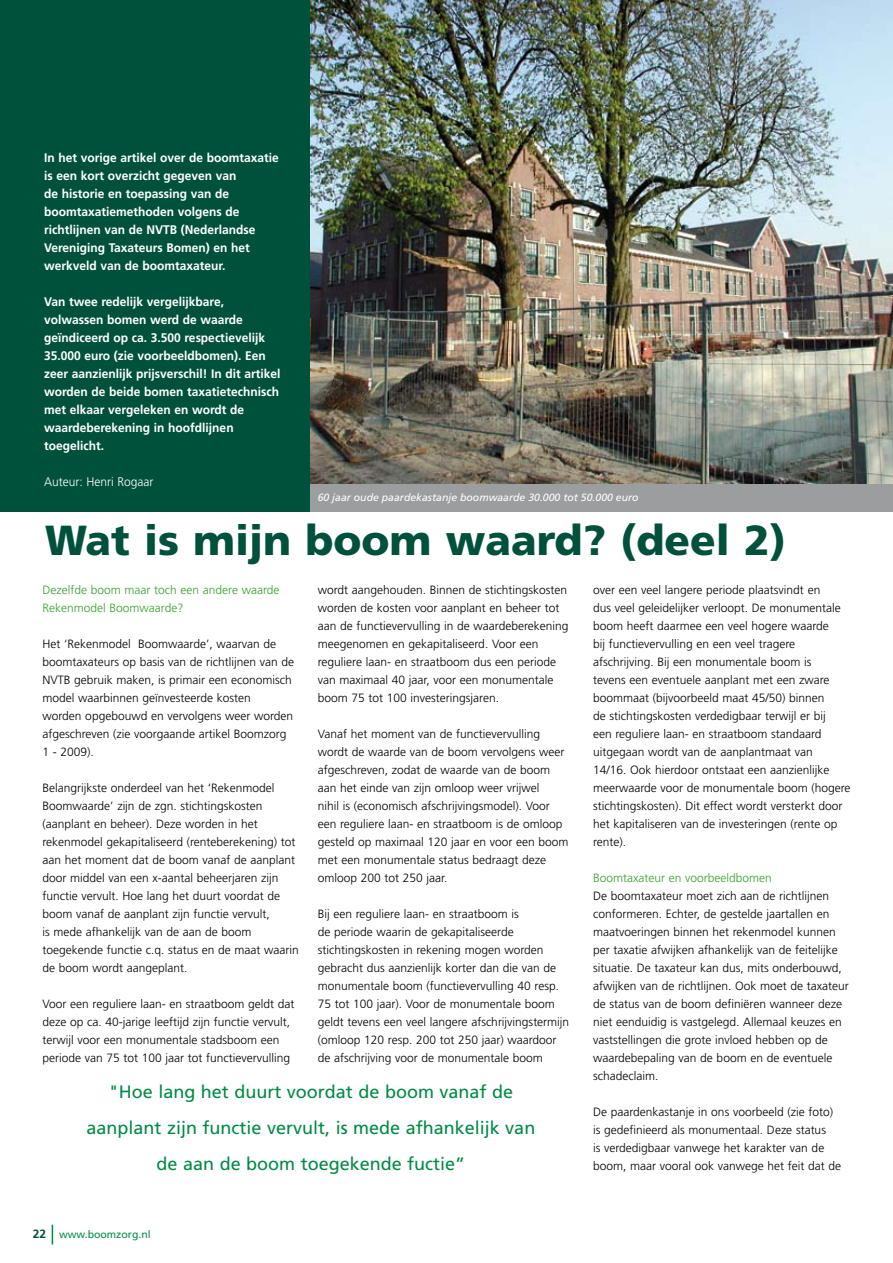
<style>
.page{position:relative;width:893px;height:1263px;background:#fff}
.page>*{position:absolute;margin:0;border:0;box-sizing:border-box;transform-origin:0 0}
.t1{font:900 42px "Frutiger";color:#00513c}
.t2{font:18px/36px "Frutiger";color:#008b45;text-align:center}
.t3{font:700 12.45px/18px "Frutiger";color:#fff;scale:.96 1}
.t4{font:300 12.45px "Frutiger";color:#fff;scale:.96 1}
.t5{font:300 12px/18px "Frutiger";color:#000}
.t6{font:300 12px/18px "Frutiger";color:#35a32c}
.t7{font:italic 10.5px "Frutiger";color:#fff}
.t8{font:10.5px "Frutiger";color:#008b45}
.s1{font-weight:700;font-size:12px;color:#00513c}
</style>
<div class="page">
<svg style="left:52px;top:1225px;width:1px;height:19px"></svg>
<div style="left:0;top:0;width:893px;height:511px;background:#00513c"></div>
<img style="left:310px;top:0;width:583px;height:484px">
<div style="left:310px;top:484px;width:583px;height:27px;background:#9c9d9f"></div>
<p class="t3" style="left:44px;top:149px;width:246px">In het vorige artikel over de boomtaxatie is een kort overzicht gegeven van<br>de historie en toepassing van de boomtaxatiemethoden volgens de richtlijnen van de NVTB (Nederlandse Vereniging Taxateurs Bomen) en het werkveld van de boomtaxateur.</p>
<p class="t3" style="left:44px;top:293px;width:248px">Van twee redelijk vergelijkbare, volwassen bomen werd de waarde geïndiceerd op ca. 3.500 respectievelijk 35.000 euro (zie voorbeeldbomen). Een zeer aanzienlijk prijsverschil! In dit artikel worden de beide bomen taxatietechnisch met elkaar vergeleken en wordt de waardeberekening in hoofdlijnen toegelicht.</p>
<p class="t4" style="left:44px;top:475px;width:115px">Auteur: Henri Rogaar</p>
<p class="t7" style="left:318px;top:491px;width:322px">60 jaar oude paardekastanje boomwaarde 30.000 tot 50.000 euro</p>
<h1 class="t1" style="left:45px;top:515px;width:743px">Wat is mijn boom waard? (deel 2)</h1>
<p class="t6" style="left:43px;top:581px;width:238px">Dezelfde boom maar toch een andere waarde<br>Rekenmodel Boomwaarde?</p>
<p class="t5" style="left:43px;top:635px;width:253px">Het ‘Rekenmodel Boomwaarde’, waarvan de boomtaxateurs op basis van de richtlijnen van de NVTB gebruik maken, is primair een economisch model waarbinnen geïnvesteerde kosten<br>worden opgebouwd en vervolgens weer worden afgeschreven (zie voorgaande artikel Boomzorg 1 - 2009).</p>
<p class="t5" style="left:43px;top:779px;width:258px">Belangrijkste onderdeel van het ‘Rekenmodel Boomwaarde’ zijn de zgn. stichtingskosten (aanplant en beheer). Deze worden in het rekenmodel gekapitaliseerd (renteberekening) tot aan het moment dat de boom vanaf de aanplant door middel van een x-aantal beheerjaren zijn functie vervult. Hoe lang het duurt voordat de boom vanaf de aanplant zijn functie vervult,<br>is mede afhankelijk van de aan de boom toegekende functie c.q. status en de maat waarin de boom wordt aangeplant.</p>
<p class="t5" style="left:43px;top:995px;width:253px">Voor een reguliere laan- en straatboom geldt dat deze op ca. 40-jarige leeftijd zijn functie vervult, terwijl voor een monumentale stadsboom een periode van 75 tot 100 jaar tot functievervulling</p>
<p class="t5" style="left:318px;top:581px;width:252px">wordt aangehouden. Binnen de stichtingskosten worden de kosten voor aanplant en beheer tot aan de functievervulling in de waardeberekening meegenomen en gekapitaliseerd. Voor een reguliere laan- en straatboom dus een periode van maximaal 40 jaar, voor een monumentale boom 75 tot 100 investeringsjaren.</p>
<p class="t5" style="left:318px;top:725px;width:252px">Vanaf het moment van de functievervulling wordt de waarde van de boom vervolgens weer afgeschreven, zodat de waarde van de boom aan het einde van zijn omloop weer vrijwel<br>nihil is (economisch afschrijvingsmodel). Voor een reguliere laan- en straatboom is de omloop gesteld op maximaal 120 jaar en voor een boom met een monumentale status bedraagt deze omloop 200 tot 250 jaar.</p>
<p class="t5" style="left:318px;top:905px;width:253px">Bij een reguliere laan- en straatboom is<br>de periode waarin de gekapitaliseerde stichtingskosten in rekening mogen worden gebracht dus aanzienlijk korter dan die van de monumentale boom (functievervulling 40 resp.<br>75 tot 100 jaar). Voor de monumentale boom geldt tevens een veel langere afschrijvingstermijn (omloop 120 resp. 200 tot 250 jaar) waardoor de afschrijving voor de monumentale boom</p>
<h2 class="t2" style="left:87px;top:1074px;width:450px">"Hoe lang het duurt voordat de boom vanaf de aanplant zijn functie vervult, is mede afhankelijk van de aan de boom toegekende fuctie”</h2>
<p class="t8" style="left:33px;top:1228px;width:119px"><span class="s1">22</span> www.boomzorg.nl</p>
<p class="t5" style="left:593px;top:581px;width:259px">over een veel langere periode plaatsvindt en<br>dus veel geleidelijker verloopt. De monumentale boom heeft daarmee een veel hogere waarde<br>bij functievervulling en een veel tragere afschrijving. Bij een monumentale boom is<br>tevens een eventuele aanplant met een zware boommaat (bijvoorbeeld maat 45/50) binnen<br>de stichtingskosten verdedigbaar terwijl er bij<br>een reguliere laan- en straatboom standaard uitgegaan wordt van de aanplantmaat van<br>14/16. Ook hierdoor ontstaat een aanzienlijke meerwaarde voor de monumentale boom (hogere stichtingskosten). Dit effect wordt versterkt door het kapitaliseren van de investeringen (rente op rente).</p>
<p class="t6" style="left:593px;top:869px;width:180px">Boomtaxateur en voorbeeldbomen</p>
<p class="t5" style="left:593px;top:887px;width:257px">De boomtaxateur moet zich aan de richtlijnen conformeren. Echter, de gestelde jaartallen en maatvoeringen binnen het rekenmodel kunnen per taxatie afwijken afhankelijk van de feitelijke situatie. De taxateur kan dus, mits onderbouwd, afwijken van de richtlijnen. Ook moet de taxateur de status van de boom definiëren wanneer deze niet eenduidig is vastgelegd. Allemaal keuzes en vaststellingen die grote invloed hebben op de waardebepaling van de boom en de eventuele schadeclaim.</p>
<p class="t5" style="left:593px;top:1103px;width:250px">De paardenkastanje in ons voorbeeld (zie foto) is gedefinieerd als monumentaal. Deze status<br>is verdedigbaar vanwege het karakter van de boom, maar vooral ook vanwege het feit dat de</p>
</div>
